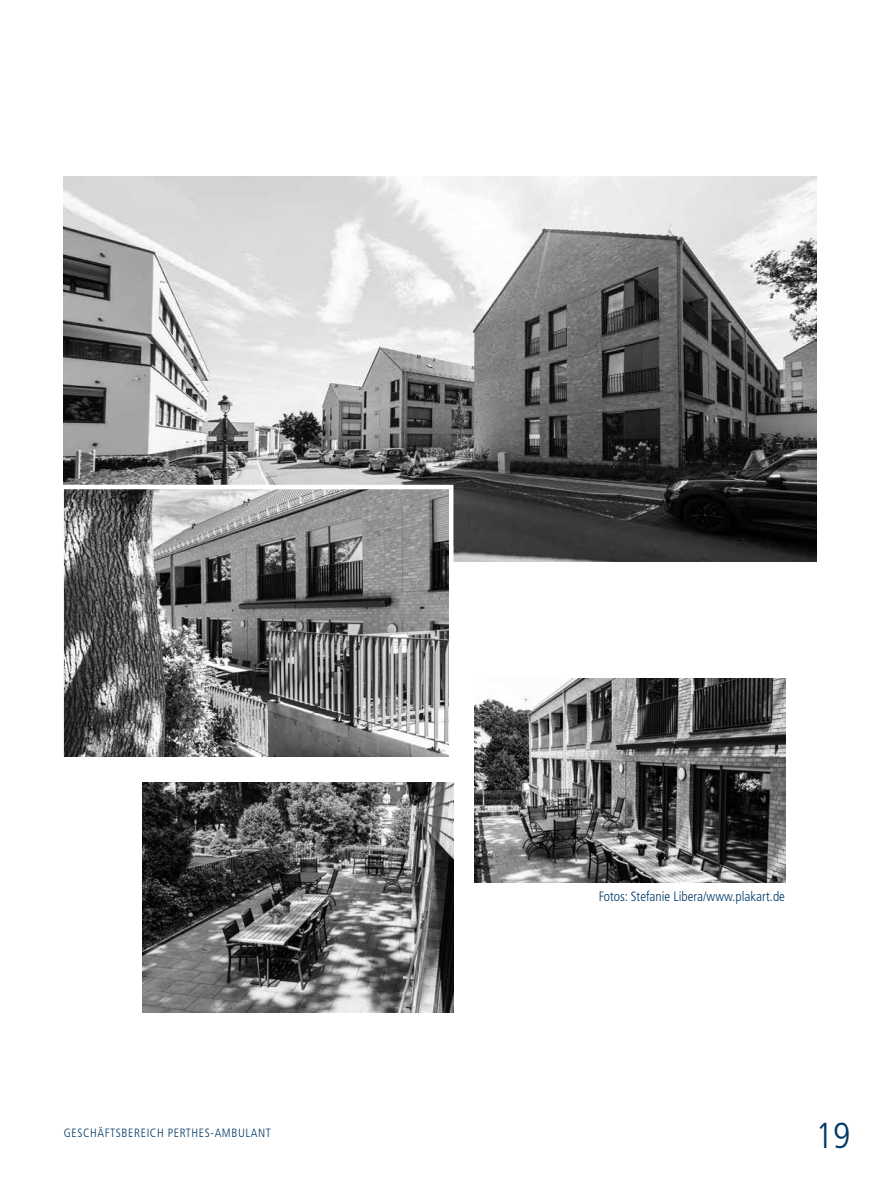
<style>
.page{position:relative;width:893px;height:1191px;background:#fff}
.page>*{position:absolute;margin:0;border:0;box-sizing:border-box;transform-origin:0 0}
.t1{font:300 condensed 36px "Frutiger LT Std";color:#003864}
.t2{font:300 condensed 13.5px "Frutiger LT Std";color:#003864}
.t3{font:300 condensed 12px "Frutiger LT Std";letter-spacing:.05em;color:#003864}
</style>
<div class="page">
<img style="left:64px;top:176px;width:752px;height:385px">
<img style="left:64px;top:490px;width:384px;height:266px">
<div style="left:59px;top:485px;width:394px;height:276px;border:4px solid #fff"></div>
<img style="left:143px;top:782px;width:310px;height:230px">
<img style="left:475px;top:678px;width:310px;height:204px">
<p class="t3" style="left:64px;top:1125px;width:209px">GESCHÄFTSBEREICH PERTHES-AMBULANT</p>
<p class="t2" style="left:599px;top:889px;width:188px">Fotos: Stefanie Libera/www.plakart.de</p>
<h1 class="t1" style="left:815px;top:1115px;width:36px">19</h1>
</div>
